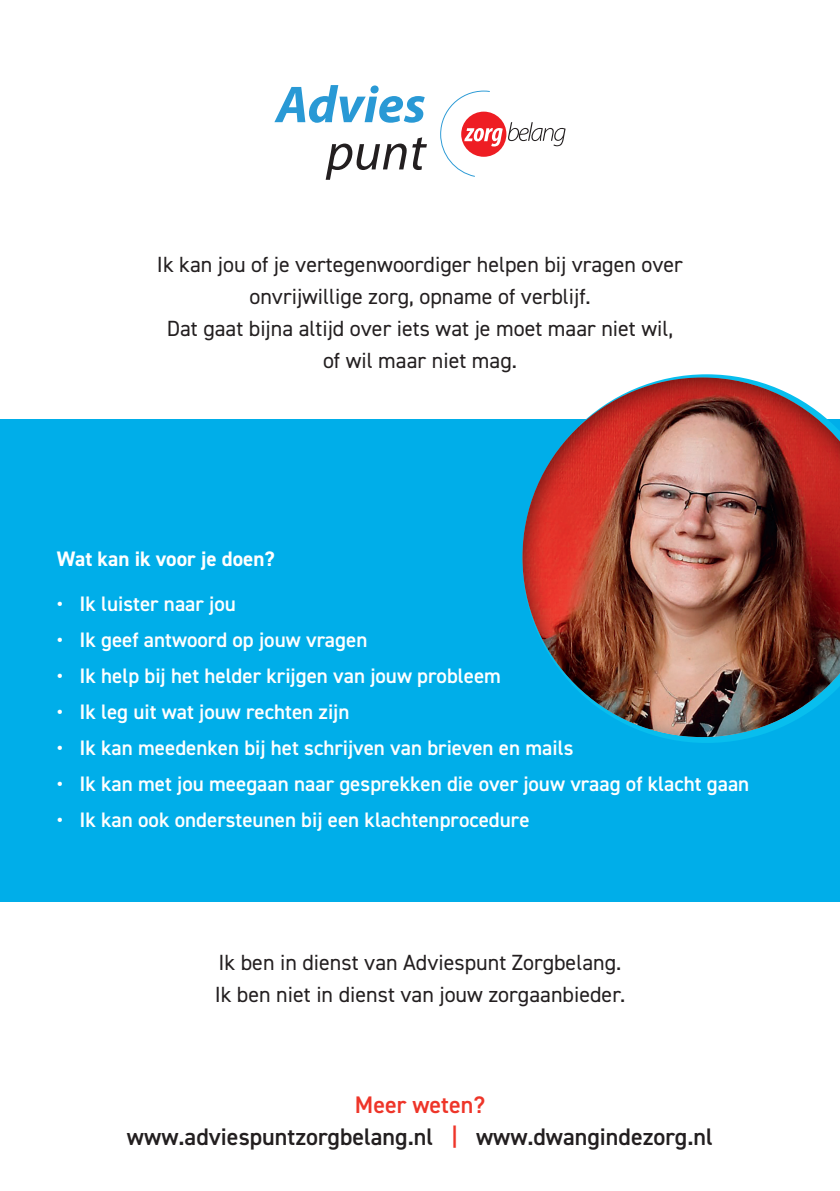
<style>
.page{position:relative;width:840px;height:1191px;background:#fff}
.page>*{position:absolute;margin:0;border:0;box-sizing:border-box;transform-origin:0 0}
.t1{font:600 24px/32px "DIN2014";color:#231f20;text-align:center}
.t2{font:22px/32px "DIN2014";color:#231f20;text-align:center}
.t3{font:600 21px "DIN2014";color:#fff}
.t4{font:700 21px "DIN2014";color:#fff}
.s1{color:#ee3529}
</style>
<div class="page">
<div style="left:0;top:420px;width:839px;height:481px;background:#00aee9"></div>
<div style="left:520px;top:376px;width:319px;height:362px;background:#231f20;opacity:.6"></div>
<svg style="left:274px;top:85px;width:150px;height:38px"></svg>
<svg style="left:325px;top:144px;width:81px;height:36px"></svg>
<svg style="left:412px;top:137px;width:14px;height:33px"></svg>
<svg style="left:440px;top:91px;width:125px;height:86px"></svg>
<p class="t2" style="left:157px;top:248px;width:527px">Ik kan jou of je vertegenwoordiger helpen bij vragen over onvrijwillige zorg, opname of verblijf.<br>Dat gaat bijna altijd over iets wat je moet maar niet wil, of wil maar niet mag.</p>
<p class="t4" style="left:57px;top:545px;width:219px">Wat kan ik voor je doen?</p>
<p class="t3" style="left:57px;top:589px;width:180px">• Ik luister naar jou</p>
<p class="t3" style="left:57px;top:625px;width:312px">• Ik geef antwoord op jouw vragen</p>
<p class="t3" style="left:57px;top:661px;width:445px">• Ik help bij het helder krijgen van jouw probleem</p>
<p class="t3" style="left:57px;top:697px;width:294px">• Ik leg uit wat jouw rechten zijn</p>
<p class="t3" style="left:57px;top:733px;width:518px">• Ik kan meedenken bij het schrijven van brieven en mails</p>
<p class="t3" style="left:57px;top:769px;width:693px">• Ik kan met jou meegaan naar gesprekken die over jouw vraag of klacht gaan</p>
<p class="t3" style="left:57px;top:805px;width:474px">• Ik kan ook ondersteunen bij een klachtenprocedure</p>
<p class="t2" style="left:214px;top:946px;width:412px;text-align:left">Ik ben in dienst van Adviespunt Zorgbelang.<br>Ik ben niet in dienst van jouw zorgaanbieder.</p>
<p class="t1" style="left:127px;top:1088px;width:587px"><span class="s1">Meer weten?<br></span>www.adviespuntzorgbelang.nl <span class="s1">|</span> www.dwangindezorg.nl</p>
</div>
